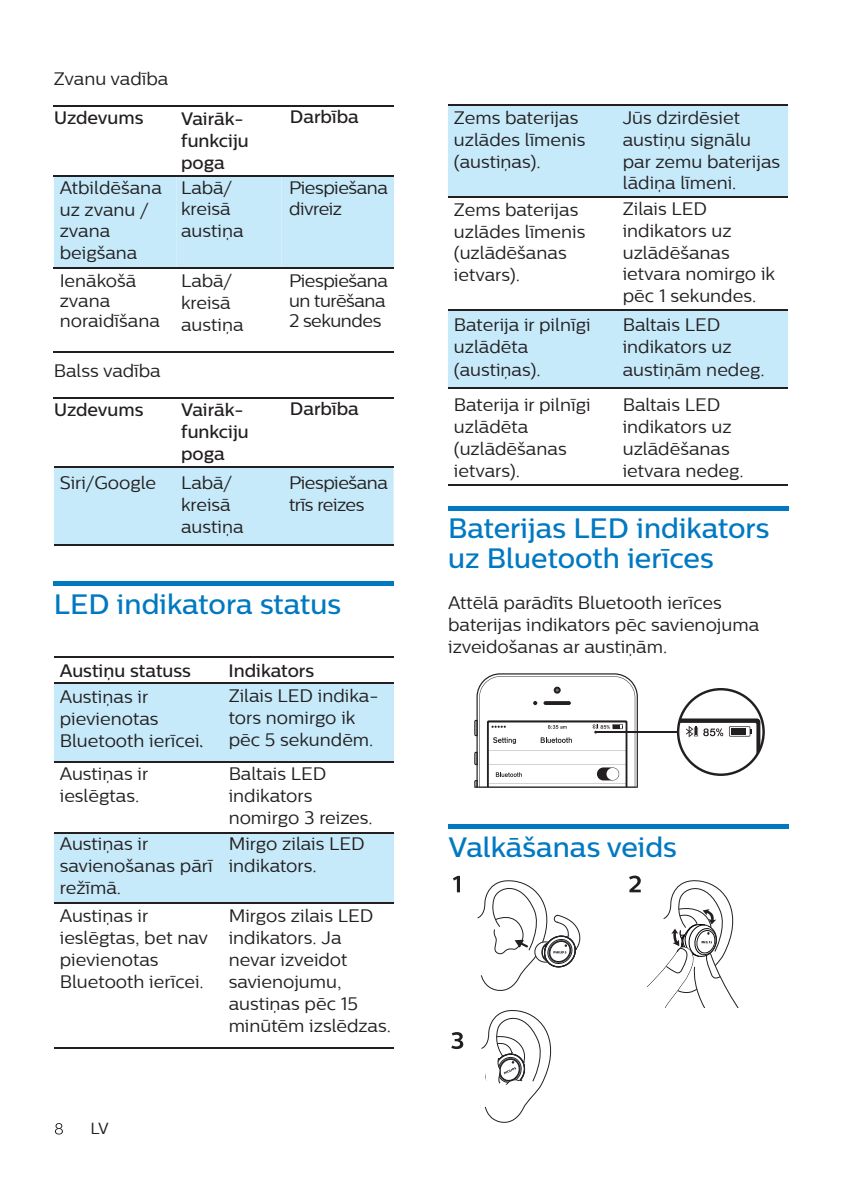
<style>
.page{position:relative;width:842px;height:1191px;background:#fff}
.page>*{position:absolute;margin:0;border:0;box-sizing:border-box;transform-origin:0 0}
.t1{font:500 28px/30px "Centrale Sans";color:#0079c2}
.t2{font:18px/22px "Centrale Sans";color:#231f20}
.t3{font:500 18px/22px "Centrale Sans";color:#231f20}
.t4{font:18px/20px "Centrale Sans";letter-spacing:-.025em;color:#231f20}
.t5{font:16px "Centrale Sans";color:#231f20}
</style>
<div class="page">
<svg style="left:55px;top:1123px;width:8px;height:11px"></svg>
<hr style="left:54px;top:581px;width:340px;height:4px;background:#0079c2">
<div style="left:54px;top:467px;width:340px;height:77px;background:#c6eafa"></div>
<hr style="left:54px;top:466px;width:105px;height:1px;background:#231f20">
<hr style="left:159px;top:466px;width:95px;height:1px;background:#231f20">
<hr style="left:254px;top:466px;width:140px;height:1px;background:#231f20">
<hr style="left:54px;top:544px;width:105px;height:1px;background:#231f20">
<hr style="left:159px;top:544px;width:95px;height:1px;background:#231f20">
<hr style="left:254px;top:544px;width:140px;height:1px;background:#231f20">
<hr style="left:448px;top:506px;width:340px;height:4px;background:#0079c2">
<svg style="left:54px;top:683px;width:340px;height:219px;fill:#c6eafa"></svg>
<hr style="left:54px;top:656px;width:164px;height:1px;background:#231f20">
<hr style="left:218px;top:656px;width:176px;height:1px;background:#231f20">
<hr style="left:54px;top:682px;width:164px;height:1px;background:#231f20">
<hr style="left:218px;top:682px;width:176px;height:1px;background:#231f20">
<hr style="left:54px;top:762px;width:164px;height:1px;background:#231f20">
<hr style="left:218px;top:762px;width:176px;height:1px;background:#231f20">
<hr style="left:54px;top:832px;width:164px;height:1px;background:#231f20">
<hr style="left:218px;top:832px;width:176px;height:1px;background:#231f20">
<hr style="left:54px;top:902px;width:164px;height:1px;background:#231f20">
<hr style="left:218px;top:902px;width:176px;height:1px;background:#231f20">
<svg style="left:448px;top:105px;width:340px;height:283px;fill:#c6eafa"></svg>
<hr style="left:54px;top:1047px;width:164px;height:1px;background:#231f20">
<hr style="left:218px;top:1047px;width:176px;height:1px;background:#231f20">
<hr style="left:448px;top:104px;width:164px;height:1px;background:#231f20">
<hr style="left:612px;top:104px;width:176px;height:1px;background:#231f20">
<hr style="left:448px;top:196px;width:164px;height:1px;background:#231f20">
<hr style="left:612px;top:196px;width:176px;height:1px;background:#231f20">
<hr style="left:448px;top:310px;width:164px;height:1px;background:#231f20">
<hr style="left:612px;top:310px;width:176px;height:1px;background:#231f20">
<hr style="left:448px;top:388px;width:164px;height:1px;background:#231f20">
<hr style="left:612px;top:388px;width:176px;height:1px;background:#231f20">
<hr style="left:448px;top:485px;width:164px;height:1px;background:#231f20">
<hr style="left:612px;top:485px;width:176px;height:1px;background:#231f20">
<svg style="left:677px;top:688px;width:88px;height:88px"></svg>
<svg style="left:474px;top:673px;width:164px;height:114px"></svg>
<hr style="left:596px;top:731px;width:81px;height:1px;background:#231f20">
<hr style="left:448px;top:824px;width:340px;height:4px;background:#0079c2">
<div style="left:54px;top:176px;width:340px;height:92px;background:#c6eafa"></div>
<hr style="left:54px;top:105px;width:132px;height:1px;background:#231f20">
<hr style="left:186px;top:105px;width:94px;height:1px;background:#231f20">
<hr style="left:280px;top:105px;width:114px;height:1px;background:#231f20">
<hr style="left:54px;top:175px;width:132px;height:1px;background:#231f20">
<hr style="left:186px;top:175px;width:94px;height:1px;background:#231f20">
<hr style="left:280px;top:175px;width:114px;height:1px;background:#231f20">
<hr style="left:54px;top:268px;width:132px;height:1px;background:#231f20">
<hr style="left:186px;top:268px;width:94px;height:1px;background:#231f20">
<hr style="left:280px;top:268px;width:114px;height:1px;background:#231f20">
<hr style="left:54px;top:352px;width:132px;height:1px;background:#231f20">
<hr style="left:186px;top:352px;width:94px;height:1px;background:#231f20">
<hr style="left:280px;top:352px;width:114px;height:1px;background:#231f20">
<hr style="left:54px;top:397px;width:132px;height:1px;background:#231f20">
<hr style="left:186px;top:397px;width:94px;height:1px;background:#231f20">
<hr style="left:280px;top:397px;width:114px;height:1px;background:#231f20">
<svg style="left:453px;top:876px;width:7px;height:16px"></svg>
<svg style="left:451px;top:1032px;width:12px;height:17px"></svg>
<svg style="left:477px;top:880px;width:103px;height:111px"></svg>
<svg style="left:629px;top:875px;width:110px;height:133px"></svg>
<svg style="left:481px;top:1010px;width:71px;height:113px"></svg>
<p class="t2" style="left:54px;top:68px;width:116px">Zvanu vadība</p>
<p class="t3" style="left:54px;top:106px;width:91px">Uzdevums</p>
<p class="t3" style="left:181px;top:107px;width:69px">Vairāk&shy;funkciju poga</p>
<p class="t3" style="left:290px;top:106px;width:70px">Darbība</p>
<p class="t2" style="left:181px;top:176px;width:64px">Labā/ kreisā austiņa</p>
<p class="t4" style="left:289px;top:176px;width:100px;line-height:21.6px">Piespiešana divreiz</p>
<p class="t2" style="left:60px;top:177px;width:104px">Atbildēšana uz zvanu / zvana beigšana</p>
<p class="t2" style="left:60px;top:271px;width:102px;line-height:20px">Ienākošā zvana noraidīšana</p>
<p class="t2" style="left:181px;top:270px;width:64px">Labā/ kreisā austiņa</p>
<p class="t4" style="left:289px;top:271px;width:100px">Piespiešana un turēšana<br>2 sekundes</p>
<p class="t2" style="left:54px;top:359px;width:108px">Balss vadība</p>
<p class="t3" style="left:54px;top:398px;width:91px">Uzdevums</p>
<p class="t2" style="left:60px;top:471px;width:98px">Siri/Google</p>
<p class="t3" style="left:181px;top:399px;width:69px">Vairāk&shy;funkciju poga</p>
<p class="t3" style="left:290px;top:397px;width:70px">Darbība</p>
<p class="t2" style="left:181px;top:471px;width:64px">Labā/ kreisā austiņa</p>
<p class="t4" style="left:289px;top:471px;width:100px;line-height:22px">Piespiešana trīs reizes</p>
<h1 class="t1" style="left:54px;top:589px;width:289px">LED indikatora status</h1>
<p class="t3" style="left:60px;top:659px;width:133px">Austiņu statuss</p>
<p class="t3" style="left:228px;top:659px;width:87px">Indikators</p>
<p class="t2" style="left:229px;top:685px;width:151px">Zilais LED indika&shy;tors nomirgo ik pēc 5 sekundēm.</p>
<p class="t2" style="left:60px;top:685px;width:146px">Austiņas ir pievienotas<br>Bluetooth ierīcei.</p>
<p class="t2" style="left:60px;top:762px;width:90px">Austiņas ir ieslēgtas.</p>
<p class="t2" style="left:60px;top:832px;width:154px">Austiņas ir savienošanas pārī režīmā.</p>
<p class="t2" style="left:60px;top:904px;width:150px">Austiņas ir ieslēgtas, bet nav pievienotas<br>Bluetooth ierīcei.</p>
<p class="t2" style="left:229px;top:904px;width:164px">Mirgos zilais LED indikators. Ja nevar izveidot savienojumu, austiņas pēc 15 minūtēm izslēdzas.</p>
<p class="t2" style="left:229px;top:762px;width:146px">Baltais LED indikators nomirgo 3 reizes.</p>
<p class="t2" style="left:229px;top:832px;width:138px">Mirgo zilais LED indikators.</p>
<p class="t5" style="left:91px;top:1119px;width:20px">LV</p>
<p class="t2" style="left:623px;top:107px;width:159px">Jūs dzirdēsiet austiņu signālu par zemu baterijas lādiņa līmeni.</p>
<p class="t2" style="left:623px;top:198px;width:154px">Zilais LED indikators uz uzlādēšanas ietvara nomirgo ik pēc 1 sekundes.</p>
<p class="t2" style="left:454px;top:107px;width:133px">Zems baterijas uzlādes līmenis (austiņas).</p>
<p class="t2" style="left:454px;top:199px;width:133px">Zems baterijas uzlādes līmenis (uzlādēšanas ietvars).</p>
<p class="t2" style="left:454px;top:314px;width:138px">Baterija ir pilnīgi uzlādēta (austiņas).</p>
<p class="t2" style="left:623px;top:314px;width:143px">Baltais LED indikators uz austiņām nedeg.</p>
<p class="t2" style="left:454px;top:393px;width:138px">Baterija ir pilnīgi uzlādēta (uzlādēšanas ietvars).</p>
<p class="t2" style="left:623px;top:393px;width:123px">Baltais LED indikators uz uzlādēšanas ietvara nedeg.</p>
<h1 class="t1" style="left:448px;top:513px;width:323px">Baterijas LED indikators uz Bluetooth ierīces</h1>
<p class="t2" style="left:448px;top:591px;width:313px">Attēlā parādīts Bluetooth ierīces baterijas indikators pēc savienojuma izveidošanas ar austiņām.</p>
<h1 class="t1" style="left:449px;top:832px;width:230px">Valkāšanas veids</h1>
</div>
